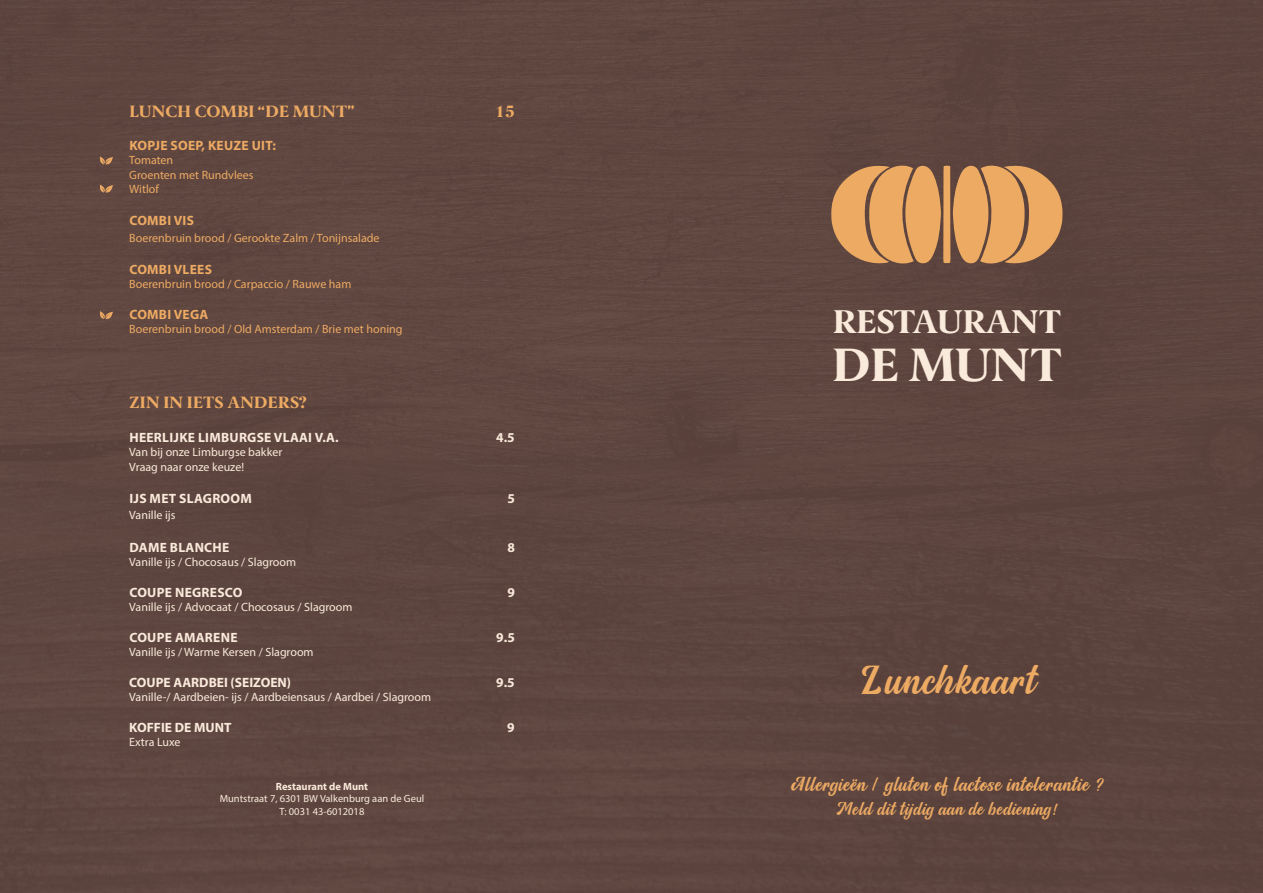
<style>
.page{position:relative;width:1263px;height:893px;background:#5e453f}
.page>*{position:absolute;margin:0;border:0;box-sizing:border-box;transform-origin:0 0}
.t1{font:800 47.1px "Berlingske Serif";letter-spacing:-.01em;color:#faeadb}
.t2{font:36.9px "Allora";letter-spacing:.04em;color:#edaa63}
.t3{font:800 33.15px "Berlingske Serif";letter-spacing:-.01em;color:#faeadb}
.t4{font:18px "Allora";letter-spacing:.04em;color:#edaa63}
.t5{font:16.5px "Allora";letter-spacing:.04em;color:#edaa63}
.t6{font:800 16.5px "Berlingske Serif";letter-spacing:-.005em;color:#edaa63}
.t7{font:800 16.5px "Berlingske Serif";letter-spacing:.015em;color:#edaa63}
.t8{font:700 13.5px "Myriad Pro";letter-spacing:.02em;color:#faeadb}
.t9{font:700 13.5px "Myriad Pro";letter-spacing:.02em;color:#edaa63}
.t10{font:700 13.5px "Myriad Pro";color:#faeadb}
.t11{font:12px/14.4px "Myriad Pro";color:#faeadb}
.t12{font:12px/14.4px "Myriad Pro";color:#edaa63}
.t13{font:10.5px/12.6px "Myriad Pro";color:#faeadb;text-align:center}
.t14{font:700 10.5px "Myriad Pro";color:#faeadb}
</style>
<div class="page">
<svg style="left:831px;top:162px;width:231px;height:105px;background:#c68e59"></svg>
<svg style="left:100px;top:156px;width:13px;height:9px"></svg>
<svg style="left:100px;top:185px;width:13px;height:8px"></svg>
<svg style="left:100px;top:311px;width:13px;height:8px"></svg>
<h3 class="t6" style="left:130px;top:99px;width:227px">LUNCH COMBI “DE MUNT”</h3>
<h3 class="t7" style="left:495px;top:99px;width:21px">15</h3>
<p class="t9" style="left:129px;top:136px;width:148px">KOPJE SOEP, KEUZE UIT:</p>
<p class="t12" style="left:129px;top:153px;width:126px">Tomaten<br>Groenten met Rundvlees<br>Witlof</p>
<p class="t9" style="left:129px;top:212px;width:66px">COMBI VIS</p>
<p class="t12" style="left:129px;top:230px;width:252px">Boerenbruin brood / Gerookte Zalm / Tonijnsalade</p>
<p class="t9" style="left:129px;top:261px;width:84px">COMBI VLEES</p>
<p class="t12" style="left:129px;top:277px;width:224px">Boerenbruin brood / Carpaccio / Rauwe ham</p>
<p class="t9" style="left:129px;top:306px;width:80px">COMBI VEGA</p>
<p class="t12" style="left:129px;top:322px;width:275px">Boerenbruin brood / Old Amsterdam / Brie met honing</p>
<h3 class="t7" style="left:130px;top:390px;width:179px">ZIN IN IETS ANDERS?</h3>
<p class="t8" style="left:129px;top:429px;width:211px">HEERLIJKE LIMBURGSE VLAAI V.A.</p>
<p class="t8" style="left:496px;top:429px;width:20px">4.5</p>
<p class="t11" style="left:129px;top:445px;width:155px">Van bij onze Limburgse bakker<br>Vraag naar onze keuze!</p>
<p class="t8" style="left:129px;top:490px;width:124px">IJS MET SLAGROOM</p>
<p class="t8" style="left:507px;top:490px;width:9px">5</p>
<p class="t11" style="left:129px;top:508px;width:48px">Vanille ijs</p>
<p class="t8" style="left:129px;top:538px;width:101px">DAME BLANCHE</p>
<p class="t8" style="left:507px;top:538px;width:9px">8</p>
<p class="t11" style="left:129px;top:555px;width:168px">Vanille ijs / Chocosaus / Slagroom</p>
<p class="t8" style="left:129px;top:583px;width:115px">COUPE NEGRESCO</p>
<p class="t8" style="left:507px;top:583px;width:9px">9</p>
<p class="t11" style="left:129px;top:600px;width:225px">Vanille ijs / Advocaat / Chocosaus / Slagroom</p>
<p class="t8" style="left:129px;top:628px;width:110px">COUPE AMARENE</p>
<p class="t8" style="left:496px;top:628px;width:20px">9.5</p>
<p class="t11" style="left:129px;top:645px;width:186px">Vanille ijs / Warme Kersen / Slagroom</p>
<p class="t10" style="left:129px;top:673px;width:163px">COUPE AARDBEI (SEIZOEN)</p>
<p class="t8" style="left:496px;top:673px;width:20px">9.5</p>
<p class="t11" style="left:129px;top:690px;width:303px">Vanille-/ Aardbeien- ijs / Aardbeiensaus / Aardbei / Slagroom</p>
<p class="t10" style="left:129px;top:718px;width:104px">KOFFIE DE MUNT</p>
<p class="t8" style="left:507px;top:718px;width:9px">9</p>
<p class="t11" style="left:129px;top:735px;width:53px">Extra Luxe</p>
<p class="t14" style="left:276px;top:779px;width:94px">Restaurant de Munt</p>
<p class="t13" style="left:220px;top:792px;width:206px">Muntstraat 7, 6301 BW Valkenburg aan de Geul<br>T: 0031 43-6012018</p>
<h3 class="t3" style="left:833px;top:297px;width:230px">RESTAURANT</h3>
<h1 class="t1" style="left:832px;top:330px;width:231px">DE MUNT</h1>
<h2 class="t2" style="left:860px;top:660px;width:176px">Lunchkaart</h2>
<h3 class="t4" style="left:790px;top:775px;width:317px">Allergieën / gluten of lactose intolerantie ?</h3>
<h3 class="t5" style="left:836px;top:800px;width:225px">Meld dit tijdig aan de bediening!</h3>
</div>
